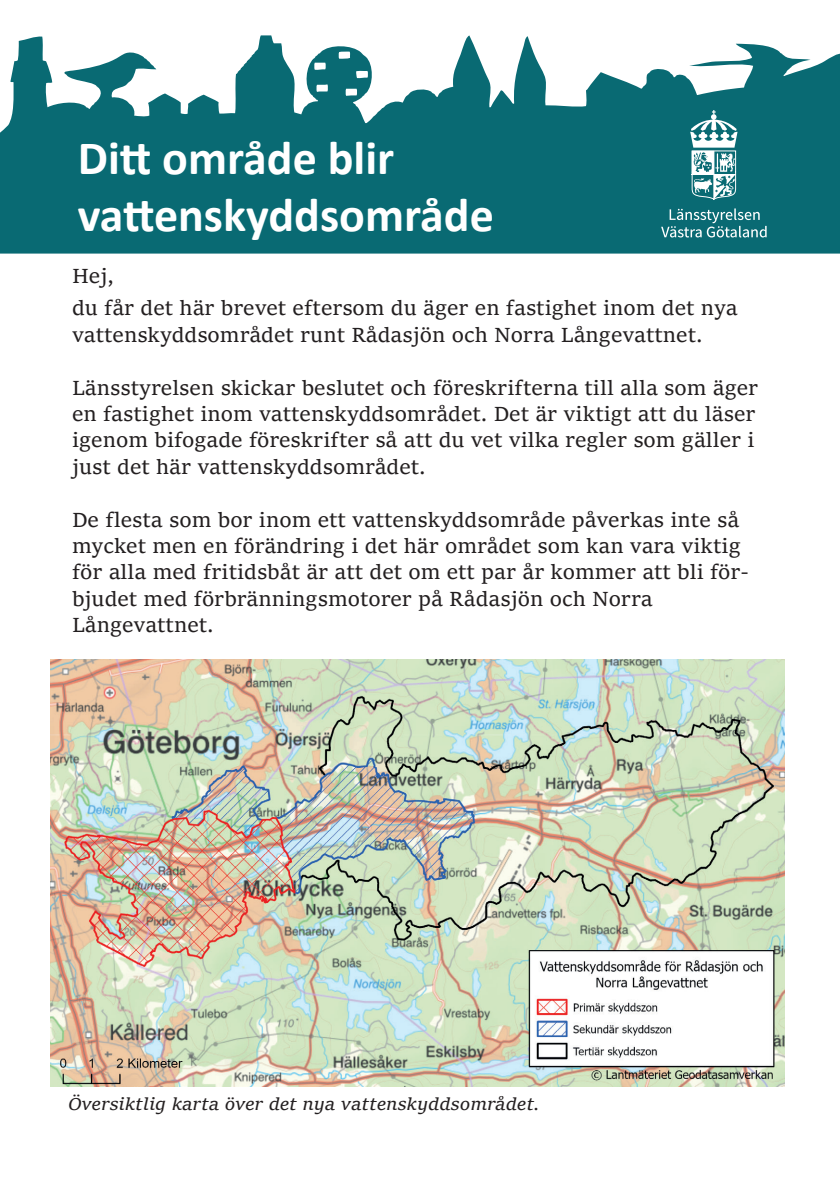
<style>
.page{position:relative;width:840px;height:1191px;background:#fff}
.page>*{position:absolute;margin:0;border:0;box-sizing:border-box;transform-origin:0 0}
.Sidrubrik_fet_blå{font:700 48px/57.6px "Calibri";color:#fff}
.Bröd_Sitka_text_12{font:22px/26.4px "Sitka Text";color:#231f20}
.Bröd_Sitka_text_12-2{font:italic 18px "Sitka Small";color:#231f20}
</style>
<div class="page">
<svg style="left:0;top:35px;width:839px;height:218px;fill:#096a73"></svg>
<svg style="left:689px;top:110px;width:48px;height:90px"></svg>
<svg style="left:660px;top:208px;width:106px;height:29px;background:#3c8990"></svg>
<img style="left:51px;top:659px;width:733px;height:427px">
<p class="Sidrubrik_fet_blå" style="left:78px;top:128px;width:417px">Ditt område blir vattenskyddsområde</p>
<p class="Bröd_Sitka_text_12" style="left:72px;top:261px;width:43px">Hej,</p>
<p class="Bröd_Sitka_text_12" style="left:72px;top:293px;width:666px">du får det här brevet eftersom du äger en fastighet inom det nya vattenskyddsområdet runt Rådasjön och Norra Långevattnet.</p>
<p class="Bröd_Sitka_text_12" style="left:72px;top:372px;width:687px">Länsstyrelsen skickar beslutet och föreskrifterna till alla som äger en fastighet inom vattenskyddsområdet. Det är viktigt att du läser igenom bifogade föreskrifter så att du vet vilka regler som gäller i just det här vattenskyddsområdet.</p>
<p class="Bröd_Sitka_text_12" style="left:72px;top:504px;width:678px">De flesta som bor inom ett vattenskyddsområde påverkas inte så mycket men en förändring i det här området som kan vara viktig för alla med fritidsbåt är att det om ett par år kommer att bli för&shy;bjudet med förbränningsmotorer på Rådasjön och Norra Långevattnet.</p>
<p class="Bröd_Sitka_text_12-2" style="left:68px;top:1090px;width:473px">Översiktlig karta över det nya vattenskyddsområdet.</p>
</div>
